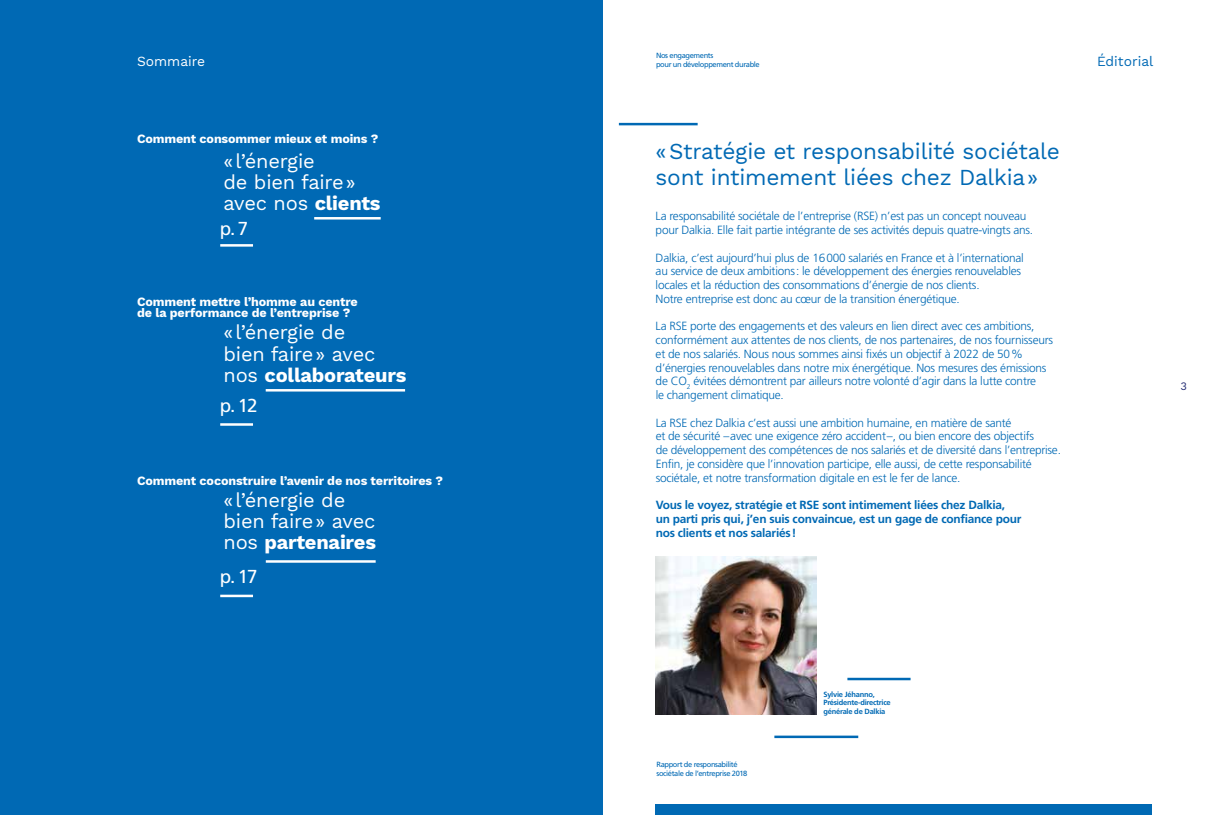
<style>
.page{position:relative;width:1205px;height:815px;background:#fff}
.page>*{position:absolute;margin:0;border:0;box-sizing:border-box;transform-origin:0 0}
.t1{font:22.5px/26.2px "Work Sans";letter-spacing:-.01em;color:#0069b4}
.t2{font:20px/21.2px "Work Sans";letter-spacing:-.01em;color:#fff}
.t3{font:18.75px "Frutiger LT Std";color:#fff}
.t4{font:13.75px "Work Sans";color:#0069b4}
.t5{font:13.75px "Work Sans";color:#fff}
.t6{font:700 12.5px/11.2px "Work Sans";letter-spacing:-.01em;color:#fff}
.t7{font:300 11.88px/13.8px "Frutiger LT Std";letter-spacing:-.02em;color:#0069b4}
.t8{font:700 11.88px/13.8px "Frutiger LT Std";letter-spacing:-.02em;color:#0069b4}
.t9{font:11.25px "Work Sans";color:#212a72}
.t10{font:7.5px/8.8px "Frutiger LT Std";letter-spacing:-.05em;color:#0069b4}
.t11{font:700 7.5px/8.8px "Frutiger LT Std";letter-spacing:-.03em;color:#0069b4}
.s1{font-weight:700}
</style>
<div class="page">
<div style="left:0;top:0;width:602px;height:815px;background:#0069b4"></div>
<hr style="left:619px;top:123px;width:79px;height:2px;background:#0069b4">
<hr style="left:774px;top:736px;width:84px;height:2px;background:#0069b4">
<hr style="left:847px;top:678px;width:63px;height:2px;background:#0069b4">
<hr style="left:220px;top:244px;width:33px;height:3px;background:#fff">
<hr style="left:314px;top:217px;width:67px;height:3px;background:#fff">
<hr style="left:220px;top:423px;width:33px;height:3px;background:#fff">
<hr style="left:266px;top:389px;width:139px;height:3px;background:#fff">
<hr style="left:220px;top:595px;width:33px;height:2px;background:#fff">
<hr style="left:266px;top:560px;width:110px;height:3px;background:#fff">
<img style="left:656px;top:557px;width:160px;height:158px">
<div style="left:655px;top:804px;width:497px;height:11px;background:#0069b4"></div>
<p class="t5" style="left:137px;top:53px;width:70px">Sommaire</p>
<p class="t6" style="left:137px;top:133px;width:243px">Comment consommer mieux et moins ?</p>
<h2 class="t2" style="left:223px;top:151px;width:159px">«l’énergie<br>de bien faire» avec nos <span class="s1">clients</span></h2>
<h3 class="t3" style="left:220px;top:218px;width:30px">p.7</h3>
<p class="t6" style="left:137px;top:296px;width:222px">Comment mettre l’homme au centre de la performance de l’entreprise ?</p>
<h2 class="t2" style="left:223px;top:323px;width:184px">«l’énergie de<br>bien faire» avec nos <span class="s1">collaborateurs</span></h2>
<h3 class="t3" style="left:220px;top:394px;width:39px">p. 12</h3>
<p class="t6" style="left:137px;top:476px;width:308px">Comment coconstruire l’avenir de nos territoires ?</p>
<h2 class="t2" style="left:223px;top:490px;width:154px">«l’énergie de bien faire» avec nos <span class="s1">partenaires</span></h2>
<h3 class="t3" style="left:220px;top:566px;width:39px">p. 17</h3>
<p class="t10" style="left:656px;top:51px;width:105px">Nos engagements<br>pour un développement durable</p>
<h1 class="t1" style="left:656px;top:139px;width:406px">«Stratégie et responsabilité sociétale sont intimement liées chez Dalkia»</h1>
<p class="t7" style="left:656px;top:210px;width:379px">La responsabilité sociétale de l’entreprise (RSE) n’est pas un concept nouveau pour Dalkia. Elle fait partie intégrante de ses activités depuis quatre-vingts ans.</p>
<p class="t7" style="left:656px;top:251px;width:370px">Dalkia, c’est aujourd’hui plus de 16000 salariés en France et à l’international au service de deux ambitions: le développement des énergies renouvelables locales et la réduction des consommations d’énergie de nos clients.<br>Notre entreprise est donc au cœur de la transition énergétique.</p>
<p class="t7" style="left:656px;top:320px;width:399px">La RSE porte des engagements et des valeurs en lien direct avec ces ambitions, conformément aux attentes de nos clients, de nos partenaires, de nos fournisseurs et de nos salariés. Nous nous sommes ainsi fixés un objectif à 2022 de 50% d’énergies renouvelables dans notre mix énergétique. Nos mesures des émissions de CO<sub>2</sub> évitées démontrent par ailleurs notre volonté d’agir dans la lutte contre<br>le changement climatique.</p>
<p class="t7" style="left:656px;top:416px;width:407px">La RSE chez Dalkia c’est aussi une ambition humaine, en matière de santé<br>et de sécurité –avec une exigence zéro accident–, ou bien encore des objectifs<br>de développement des compétences de nos salariés et de diversité dans l’entreprise.<br>Enfin, je considère que l’innovation participe, elle aussi, de cette responsabilité sociétale, et notre transformation digitale en est le fer de lance.</p>
<p class="t8" style="left:656px;top:498px;width:367px">Vous le voyez, stratégie et RSE sont intimement liées chez Dalkia, un parti pris qui, j’en suis convaincue, est un gage de confiance pour nos clients et nos salariés!</p>
<p class="t4" style="left:1097px;top:53px;width:58px">Éditorial</p>
<p class="t9" style="left:1180px;top:379px;width:8px">3</p>
<p class="t10" style="left:656px;top:760px;width:92px">Rapport de responsabilité sociétale de l’entreprise 2018</p>
<p class="t11" style="left:823px;top:690px;width:69px">Sylvie Jéhanno,<br>Présidente-directrice générale de Dalkia</p>
</div>
